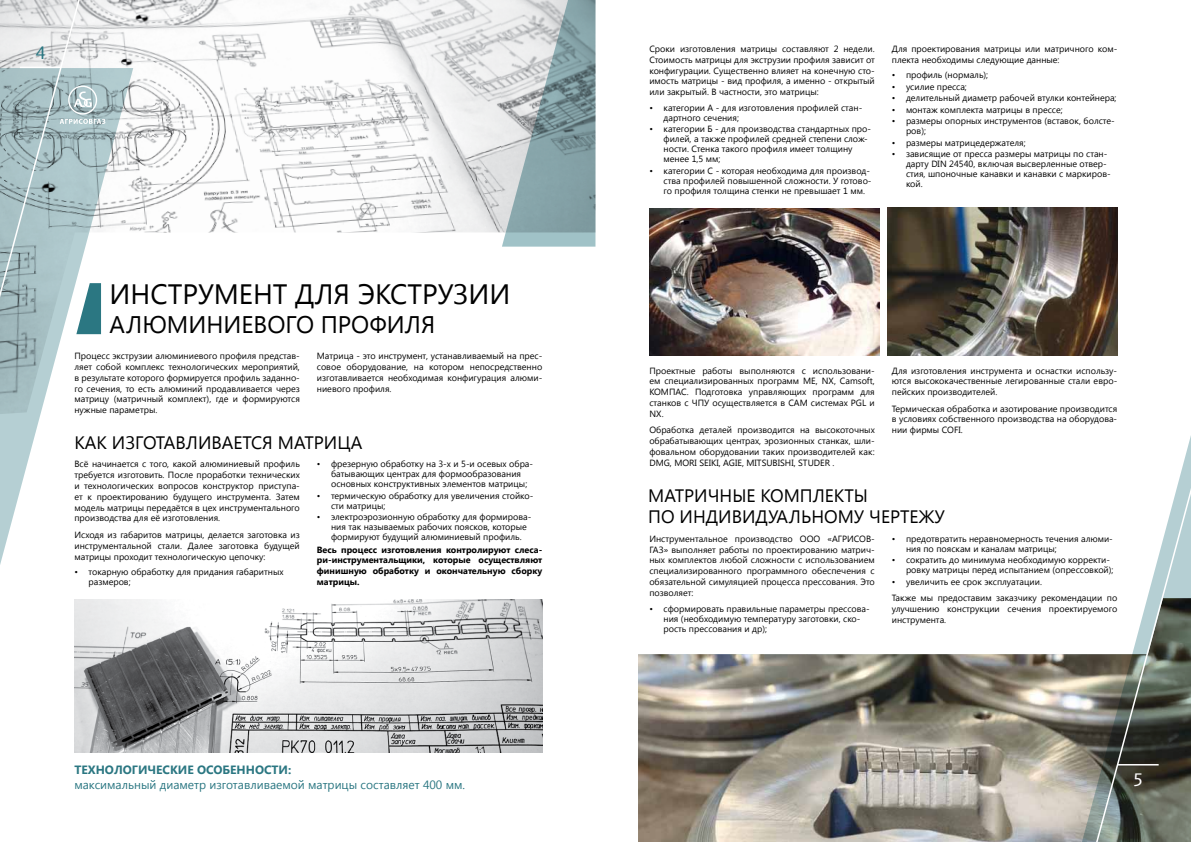
<style>
.page{position:relative;width:1191px;height:842px;background:#fff}
.page>*{position:absolute;margin:0;border:0;box-sizing:border-box;transform-origin:0 0}
.t1{font:28px "Segoe UI";color:#000}
.t2{font:24px "Segoe UI";color:#000}
.t3{font:18px "Segoe UI";color:#000}
.t4{font:18px "Story";color:#fff}
.t5{font:18px "Story";color:#2b7782}
.t6{font:12px "Segoe UI";color:#2b7782}
.t7{font:700 12px "Segoe UI";color:#2b7782}
.t8{font:9px/10.8px "Segoe UI";color:#000}
.t9{font:700 9px/10.8px "Segoe UI";color:#000;text-align:justify}
</style>
<div class="page">
<img style="left:105px;top:0;width:397px;height:233px">
<img style="left:638px;top:654px;width:441px;height:188px">
<svg style="left:0;top:68px;width:133px;height:497px"></svg>
<svg style="left:1079px;top:436px;width:112px;height:406px"></svg>
<svg style="left:502px;top:0;width:94px;height:247px;background:#a0b3b7"></svg>
<svg style="left:1092px;top:454px;width:99px;height:388px"></svg>
<hr style="left:1117px;top:764px;width:41px;height:1px;background:#fff">
<svg style="left:0;top:0;width:105px;height:403px"></svg>
<img style="left:74px;top:599px;width:468px;height:153px">
<img style="left:649px;top:208px;width:230px;height:147px">
<img style="left:887px;top:208px;width:230px;height:147px">
<h3 class="t5" style="left:36px;top:42px;width:11px">4</h3>
<h1 class="t1" style="left:110px;top:274px;width:402px">ИНСТРУМЕНТ ДЛЯ ЭКСТРУЗИИ</h1>
<h2 class="t2" style="left:110px;top:307px;width:327px">АЛЮМИНИЕВОГО ПРОФИЛЯ</h2>
<p class="t8" style="left:74px;top:350px;width:227px;text-align:justify">Процесс экструзии алюминиевого профиля представ&shy;ляет собой комплекс технологических мероприятий, в результате которого формируется профиль заданно&shy;го сечения, то есть алюминий продавливается через матрицу (матричный комплект), где и формируются нужные параметры.</p>
<p class="t8" style="left:317px;top:350px;width:227px;text-align:justify">Матрица - это инструмент, устанавливаемый на прес&shy;совое оборудование, на котором непосредственно изготавливается необходимая конфигурация алюми&shy;ниевого профиля.</p>
<h3 class="t3" style="left:74px;top:430px;width:49px">Как изготавливается</h3>
<h3 class="t3" style="left:278px;top:430px;width:13px">матрица</h3>
<p class="t8" style="left:74px;top:458px;width:227px;text-align:justify">Всё начинается с того, какой алюминиевый профиль требуется изготовить. После проработки технических и технологических вопросов конструктор приступа&shy;ет к проектированию будущего инструмента. Затем модель матрицы передаётся в цех инструментального производства для её изготовления.</p>
<p class="t8" style="left:74px;top:529px;width:227px;text-align:justify">Исходя из габаритов матрицы, делается заготовка из инструментальной стали. Далее заготовка будущей матрицы проходит технологическую цепочку:</p>
<p class="t8" style="left:89px;top:567px;width:196px;line-height:10px;text-indent:-14px">• токарную обработку для придания габаритных размеров;</p>
<p class="t8" style="left:331px;top:459px;width:203px;line-height:10px;text-indent:-14px">• фрезерную обработку на 3-х и 5-и осевых обра&shy;батывающих центрах для формообразования основных конструктивных элементов матрицы;</p>
<p class="t8" style="left:331px;top:490px;width:204px;line-height:10px;text-indent:-14px">• термическую обработку для увеличения стойко&shy;сти матрицы;</p>
<p class="t8" style="left:331px;top:512px;width:202px;line-height:10px;text-indent:-14px">• электроэрозионную обработку для формирова&shy;ния так называемых рабочих поясков, которые формируют будущий алюминиевый профиль.</p>
<p class="t9" style="left:317px;top:543px;width:227px">Весь процесс изготовления контролируют слеса&shy;ри-инструментальщики, которые осуществляют финишную обработку и окончательную сборку матрицы.</p>
<h3 class="t7" style="left:74px;top:761px;width:218px">ТЕХНОЛОГИЧЕСКИЕ ОСОБЕННОСТИ:</h3>
<h3 class="t6" style="left:74px;top:776px;width:392px">максимальный диаметр изготавливаемой матрицы составляет 400 мм.</h3>
<p class="t8" style="left:649px;top:43px;width:227px;text-align:justify">Сроки изготовления матрицы составляют 2 недели.<br>Стоимость матрицы для экструзии профиля зависит от конфигурации. Существенно влияет на конечную сто&shy;имость матрицы - вид профиля, а именно - открытый или закрытый. В частности, это матрицы:</p>
<p class="t8" style="left:663px;top:102px;width:200px;line-height:10px;text-indent:-14px">• категории А - для изготовления профилей стан&shy;дартного сечения;</p>
<p class="t8" style="left:663px;top:124px;width:209px;line-height:10px;text-indent:-14px">• категории Б - для производства стандартных про&shy;филей, а также профилей средней степени слож&shy;ности. Стенка такого профиля имеет толщину менее 1,5 мм;</p>
<p class="t8" style="left:663px;top:165px;width:209px;line-height:10.4px;text-indent:-14px">• категории С - которая необходима для производ&shy;ства профилей повышенной сложности. У готово&shy;го профиля толщина стенки не превышает 1 мм.</p>
<p class="t8" style="left:891px;top:43px;width:227px">Для проектирования матрицы или матричного ком&shy;плекта необходимы следующие данные:</p>
<p class="t8" style="left:891px;top:69px;width:98px">• профиль (нормаль);</p>
<p class="t8" style="left:891px;top:81px;width:77px">• усилие пресса;</p>
<p class="t8" style="left:891px;top:92px;width:226px">• делительный диаметр рабочей втулки контейнера;</p>
<p class="t8" style="left:891px;top:104px;width:172px">• монтаж комплекта матрицы в прессе;</p>
<p class="t8" style="left:906px;top:115px;width:210px;line-height:10px;text-indent:-14px">• размеры опорных инструментов (вставок, болсте&shy;ров);</p>
<p class="t8" style="left:891px;top:136px;width:135px">• размеры матрицедержателя;</p>
<p class="t8" style="left:906px;top:148px;width:206px;line-height:10px;text-indent:-14px">• зависящие от пресса размеры матрицы по стан&shy;дарту DIN 24540, включая высверленные отвер&shy;стия, шпоночные канавки и канавки с маркиров&shy;кой.</p>
<p class="t8" style="left:649px;top:365px;width:227px;text-align:justify">Проектные работы выполняются с использовани&shy;ем специализированных программ МЕ, NX, Camsoft, КОМПАС. Подготовка управляющих программ для станков с ЧПУ осуществляется в САМ системах PGL и NX.</p>
<p class="t8" style="left:649px;top:424px;width:227px;text-align:justify">Обработка деталей производится на высокоточных обрабатывающих центрах, эрозионных станках, шли&shy;фовальном оборудовании таких производителей как:<br>DMG, MORI SEIKI, AGIE, MITSUBISHI, STUDER .</p>
<p class="t8" style="left:891px;top:365px;width:227px;text-align:justify">Для изготовления инструмента и оснастки использу&shy;ются высококачественные легированные стали евро&shy;пейских производителей.</p>
<p class="t8" style="left:891px;top:403px;width:227px;text-align:justify">Термическая обработка и азотирование производится в условиях собственного производства на оборудова&shy;нии фирмы COFI.</p>
<h3 class="t3" style="left:648px;top:483px;width:29px">Матричные</h3>
<h3 class="t3" style="left:760px;top:483px;width:13px">комплекты</h3>
<h3 class="t3" style="left:648px;top:504px;width:45px">по индивидуальному</h3>
<h3 class="t3" style="left:869px;top:504px;width:12px">чертежу</h3>
<p class="t8" style="left:649px;top:533px;width:227px;text-align:justify">Инструментальное производство ООО «АГРИСОВ-ГАЗ» выполняет работы по проектированию матрич&shy;ных комплектов любой сложности с использованием специализированного программного обеспечения с обязательной симуляцией процесса прессования. Это позволяет:</p>
<p class="t8" style="left:663px;top:603px;width:208px;line-height:10px;text-indent:-14px">• сформировать правильные параметры прессова&shy;ния (необходимую температуру заготовки, ско&shy;рость прессования и др);</p>
<p class="t8" style="left:906px;top:533px;width:208px;line-height:10px;text-indent:-14px">• предотвратить неравномерность течения алюми&shy;ния по пояскам и каналам матрицы;</p>
<p class="t8" style="left:906px;top:555px;width:209px;line-height:10px;text-indent:-14px">• сократить до минимума необходимую корректи&shy;ровку матрицы перед испытанием (опрессовкой);</p>
<p class="t8" style="left:891px;top:573px;width:227px;line-height:16.5px">• увеличить ее срок эксплуатации.<br>Также мы предоставим заказчику рекомендации по</p>
<p class="t8" style="left:891px;top:603px;width:227px">улучшению конструкции сечения проектируемого инструмента.</p>
<h3 class="t4" style="left:1133px;top:768px;width:11px">5</h3>
</div>
